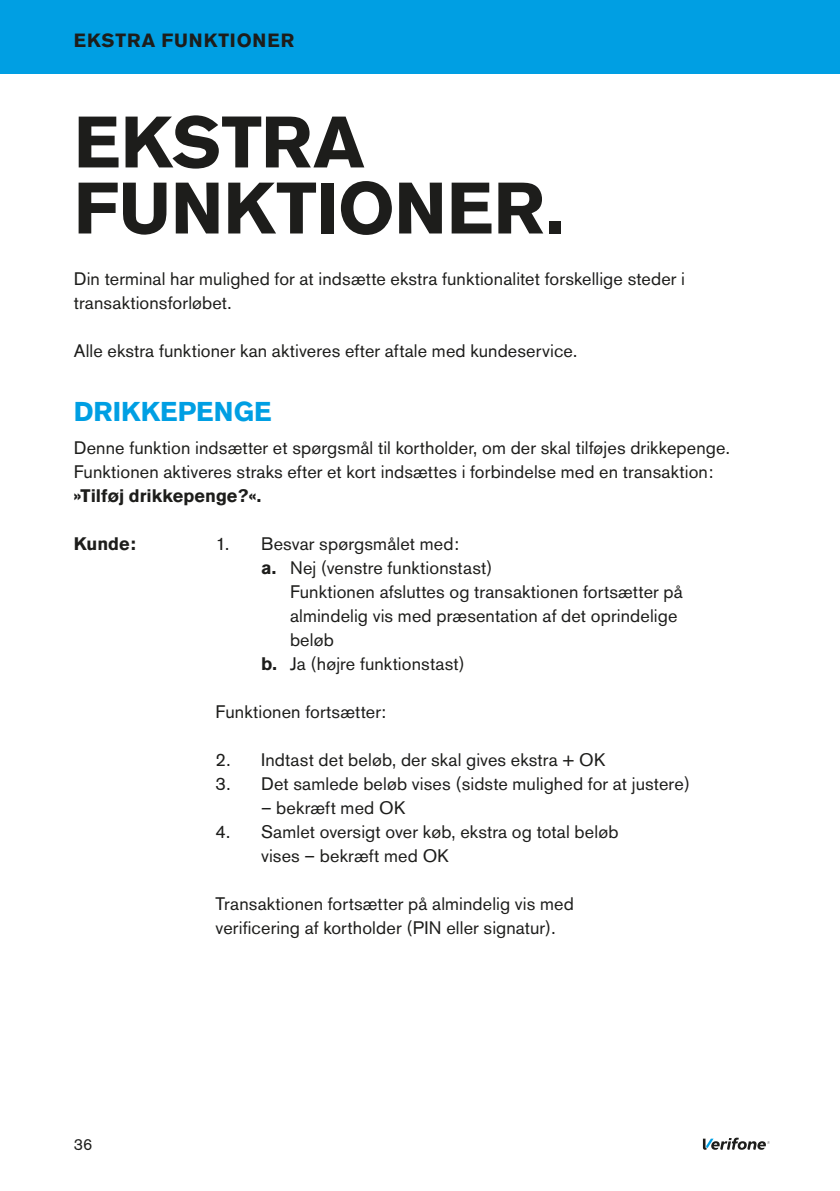
<style>
.page{position:relative;width:840px;height:1191px;background:#fff}
.page>*{position:absolute;margin:0;border:0;box-sizing:border-box;transform-origin:0 0}
.t1{font:700 72px/66px "Akzidenz Grotesk BE";letter-spacing:.005em;color:#1d1d1b}
.t2{font:700 27px "Akzidenz Grotesk BE";color:#009fe3}
.t3{font:700 19px "Akzidenz Grotesk BE";letter-spacing:.05em;color:#1d1d1b}
.t4{font:18px/24px "Akzidenz Grotesk BE";letter-spacing:.01em;color:#1d1d1b}
.t5{font:700 18px "Akzidenz Grotesk BE";letter-spacing:.005em;color:#1d1d1b}
.t6{font:16px "Akzidenz Grotesk BE";color:#1d1d1b}
.s1{font-weight:700}
</style>
<div class="page">
<svg style="left:702px;top:1137px;width:67px;height:12px"></svg>
<div style="left:0;top:0;width:839px;height:74px;background:#009fe3"></div>
<p class="t3" style="left:74px;top:29px;width:222px">EKSTRA FUNKTIONER</p>
<h1 class="t1" style="left:74px;top:110px;width:292px">EKSTRA<br>FUNKTIONER</h1>
<h1 class="t1" style="left:545px;top:176px;width:19px">.</h1>
<p class="t4" style="left:74px;top:267px;width:612px">Din terminal har mulighed for at indsætte ekstra funktionalitet forskellige steder i transaktionsforløbet.</p>
<p class="t4" style="left:74px;top:339px;width:504px">Alle ekstra funktioner kan aktiveres efter aftale med kundeservice.</p>
<h2 class="t2" style="left:74px;top:396px;width:38px">DRIKKE</h2>
<h2 class="t2" style="left:178px;top:396px;width:38px">PENGE</h2>
<p class="t4" style="left:74px;top:435px;width:657px">Denne funktion indsætter et spørgsmål til kortholder, om der skal tilføjes drikkepenge.<br>Funktionen aktiveres straks efter et kort indsættes i forbindelse med en transaktion:</p>
<p class="t5" style="left:74px;top:485px;width:189px">»TILFØJ DRIKKEPENGE?«.</p>
<p class="t5" style="left:74px;top:533px;width:63px">KUNDE:</p>
<p class="t4" style="left:215px;top:531px;width:245px">1. Besvar spørgsmålet med:</p>
<p class="t4" style="left:261px;top:555px;width:233px"><span class="s1">A.</span> Nej (venstre funktionstast)</p>
<p class="t4" style="left:290px;top:579px;width:394px">Funktionen afsluttes og transaktionen fortsætter på</p>
<p class="t4" style="left:290px;top:603px;width:388px">almindelig vis med præsentation af det oprindelige</p>
<p class="t4" style="left:290px;top:627px;width:45px">beløb</p>
<p class="t4" style="left:261px;top:651px;width:205px"><span class="s1">B.</span> Ja (højre funktionstast)</p>
<p class="t4" style="left:215px;top:699px;width:172px">Funktionen fortsætter:</p>
<p class="t4" style="left:215px;top:747px;width:391px">2. Indtast det beløb, der skal gives ekstra + OK</p>
<p class="t4" style="left:215px;top:771px;width:475px">3. Det samlede beløb vises (sidste mulighed for at justere)</p>
<p class="t4" style="left:261px;top:795px;width:146px">– bekræft med OK</p>
<p class="t4" style="left:261px;top:819px;width:359px;text-indent:-45px">4. Samlet oversigt over køb, ekstra og total beløb vises – bekræft med OK</p>
<p class="t4" style="left:215px;top:891px;width:359px">Transaktionen fortsætter på almindelig vis med verificering af kortholder (PIN eller signatur).</p>
<p class="t6" style="left:74px;top:1134px;width:20px">36</p>
</div>
